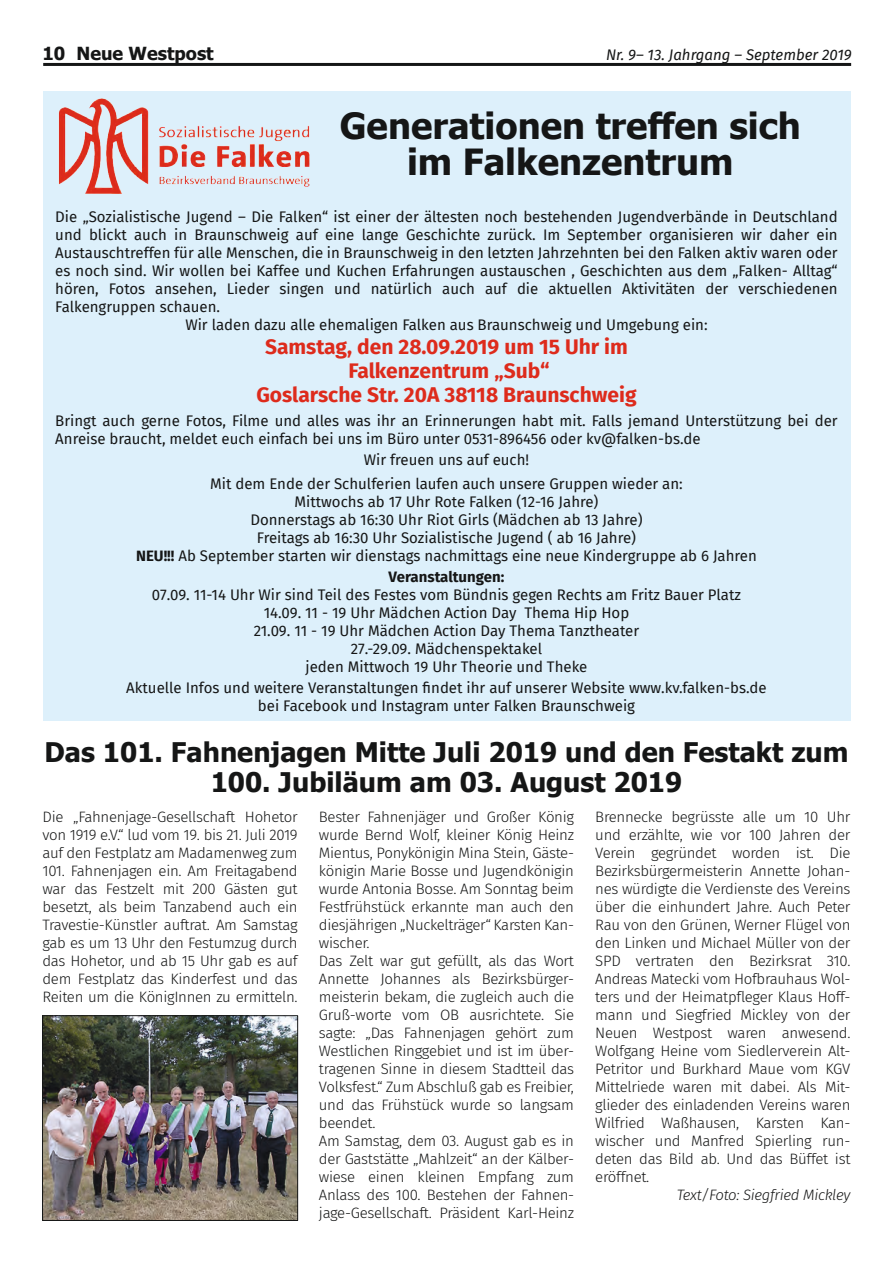
<style>
.page{position:relative;width:893px;height:1263px;background:#fff}
.page>*{position:absolute;margin:0;border:0;box-sizing:border-box;transform-origin:0 0}
.t1{font:700 36px/36px "Tahoma";color:#151616;text-align:center}
.t2{font:700 27px/30px "Tahoma";color:#151616;text-align:center}
.t3{font:700 21px/24px "Fira Sans";color:#dd2b1c;text-align:center}
.t4{font:700 18px "Tahoma";color:#151616}
.t5{font:300 15px/18px "Fira Sans";letter-spacing:-.02em;color:#151616;text-align:justify}
.t6{font:15px/18px "Fira Sans";color:#151616;text-align:center}
.t7{font:italic 15px "Fira Sans";color:#151616}
.t8{font:italic 300 15px "Fira Sans";letter-spacing:-.02em;color:#151616}
.t9{font:700 15px "Fira Sans";color:#151616}
.s1{font-weight:700}
</style>
<div class="page">
<hr style="left:43px;top:63px;width:808px;height:3px;background:#151616">
<div style="left:43px;top:91px;width:807px;height:630px;background:#ddf0fb"></div>
<img style="left:58px;top:98px;width:252px;height:96px">
<img style="left:44px;top:1017px;width:252px;height:202px">
<div style="left:42px;top:1015px;width:256px;height:206px;border:1px solid #151616"></div>
<p class="t4" style="left:43px;top:46px;width:173px">10 Neue Westpost</p>
<p class="t7" style="left:606px;top:46px;width:247px">Nr. 9– 13. Jahrgang – September 2019</p>
<h1 class="t1" style="left:340px;top:111px;width:463px">Generationen treffen sich im Falkenzentrum</h1>
<p class="t6" style="left:55px;top:208px;width:784px">Die „Sozialistische Jugend – Die Falken“ ist einer der ältesten noch bestehenden Jugendverbände in Deutschland</p>
<p class="t6" style="left:55px;top:226px;width:784px">und blickt auch in Braunschweig auf eine lange Geschichte zurück. Im September organisieren wir daher ein</p>
<p class="t6" style="left:55px;top:244px;width:784px">Austauschtreffen für alle Menschen, die in Braunschweig in den letzten Jahrzehnten bei den Falken aktiv waren oder</p>
<p class="t6" style="left:55px;top:262px;width:784px">es noch sind. Wir wollen bei Kaffee und Kuchen Erfahrungen austauschen , Geschichten aus dem „Falken- Alltag“</p>
<p class="t6" style="left:55px;top:280px;width:784px">hören, Fotos ansehen, Lieder singen und natürlich auch auf die aktuellen Aktivitäten der verschiedenen</p>
<p class="t6" style="left:55px;top:298px;width:166px">Falkengruppen schauen.</p>
<p class="t6" style="left:185px;top:316px;width:524px">Wir laden dazu alle ehemaligen Falken aus Braunschweig und Umgebung ein:</p>
<h3 class="t3" style="left:256px;top:335px;width:382px">Samstag, den 28.09.2019 um 15 Uhr im<br>Falkenzentrum „Sub“<br>Goslarsche Str. 20A 38118 Braunschweig</h3>
<p class="t6" style="left:55px;top:412px;width:784px;text-align:left">Bringt auch gerne Fotos, Filme und alles was ihr an Erinnerungen habt mit. Falls jemand Unterstützung bei der<br>Anreise braucht, meldet euch einfach bei uns im Büro unter 0531-896456 oder kv@falken-bs.de</p>
<p class="t6" style="left:210px;top:448px;width:474px;line-height:24px">Wir freuen uns auf euch!<br>Mit dem Ende der Schulferien laufen auch unsere Gruppen wieder an:</p>
<p class="t6" style="left:136px;top:493px;width:622px">Mittwochs ab 17 Uhr Rote Falken (12-16 Jahre)<br>Donnerstags ab 16:30 Uhr Riot Girls (Mädchen ab 13 Jahre)<br>Freitags ab 16:30 Uhr Sozialistische Jugend ( ab 16 Jahre)<br><span class="s1">NEU!!!</span> Ab September starten wir dienstags nachmittags eine neue Kindergruppe ab 6 Jahren</p>
<p class="t9" style="left:389px;top:568px;width:117px">Veranstaltungen:</p>
<p class="t6" style="left:152px;top:586px;width:590px">07.09. 11-14 Uhr Wir sind Teil des Festes vom Bündnis gegen Rechts am Fritz Bauer Platz 14.09. 11 - 19 Uhr Mädchen Action Day Thema Hip Hop<br>21.09. 11 - 19 Uhr Mädchen Action Day Thema Tanztheater<br>27.-29.09. Mädchenspektakel<br>jeden Mittwoch 19 Uhr Theorie und Theke</p>
<p class="t6" style="left:126px;top:679px;width:642px">Aktuelle Infos und weitere Veranstaltungen findet ihr auf unserer Website www.kv.falken-bs.de bei Facebook und Instagram unter Falken Braunschweig</p>
<h2 class="t2" style="left:45px;top:739px;width:806px">Das 101. Fahnenjagen Mitte Juli 2019 und den Festakt zum<br>100. Jubiläum am 03. August 2019</h2>
<p class="t5" style="left:43px;top:808px;width:257px">Die „Fahnenjage-Gesellschaft Hohetor von 1919 e.V.“ lud vom 19. bis 21. Juli 2019 auf den Festplatz am Madamenweg zum 101. Fahnenjagen ein. Am Freitagabend war das Festzelt mit 200 Gästen gut besetzt, als beim Tanzabend auch ein Travestie-Künstler auftrat. Am Samstag gab es um 13 Uhr den Festumzug durch das Hohetor, und ab 15 Uhr gab es auf dem Festplatz das Kinderfest und das Reiten um die KönigInnen zu ermitteln.</p>
<p class="t5" style="left:319px;top:808px;width:257px;text-align:left">Bester Fahnenjäger und Großer König wurde Bernd Wolf, kleiner König Heinz Mientus, Ponykönigin Mina Stein, Gäste&shy;königin Marie Bosse und Jugendkönigin wurde Antonia Bosse. Am Sonntag beim Festfrühstück erkannte man auch den diesjährigen „Nuckelträger“ Karsten Kan&shy;wischer.<br>Das Zelt war gut gefüllt, als das Wort Annette Johannes als Bezirksbürger&shy;meisterin bekam, die zugleich auch die Gruß-worte vom OB ausrichtete. Sie sagte: „Das Fahnenjagen gehört zum Westlichen Ringgebiet und ist im über&shy;tragenen Sinne in diesem Stadtteil das Volksfest.“ Zum Abschluß gab es Freibier, und das Frühstück wurde so langsam beendet.<br>Am Samstag, dem 03. August gab es in der Gaststätte „Mahlzeit“ an der Kälber&shy;wiese einen kleinen Empfang zum Anlass des 100. Bestehen der Fahnen&shy;jage-Gesellschaft. Präsident Karl-Heinz</p>
<p class="t5" style="left:595px;top:808px;width:257px">Brennecke begrüsste alle um 10 Uhr und erzählte, wie vor 100 Jahren der Verein gegründet worden ist. Die Bezirksbürgermeisterin Annette Johan&shy;nes würdigte die Verdienste des Vereins über die einhundert Jahre. Auch Peter Rau von den Grünen, Werner Flügel von den Linken und Michael Müller von der SPD vertraten den Bezirksrat 310.<br>Andreas Matecki vom Hofbrauhaus Wol&shy;ters und der Heimatpfleger Klaus Hoff&shy;mann und Siegfried Mickley von der Neuen Westpost waren anwesend.<br>Wolfgang Heine vom Siedlerverein Alt-Petritor und Burkhard Maue vom KGV Mittelriede waren mit dabei. Als Mit&shy;glieder des einladenden Vereins waren Wilfried Waßhausen, Karsten Kan&shy;wischer und Manfred Spierling run&shy;deten das Bild ab. Und das Büffet ist eröffnet.</p>
<p class="t8" style="left:677px;top:1186px;width:175px">Text/Foto: Siegfried Mickley</p>
</div>
